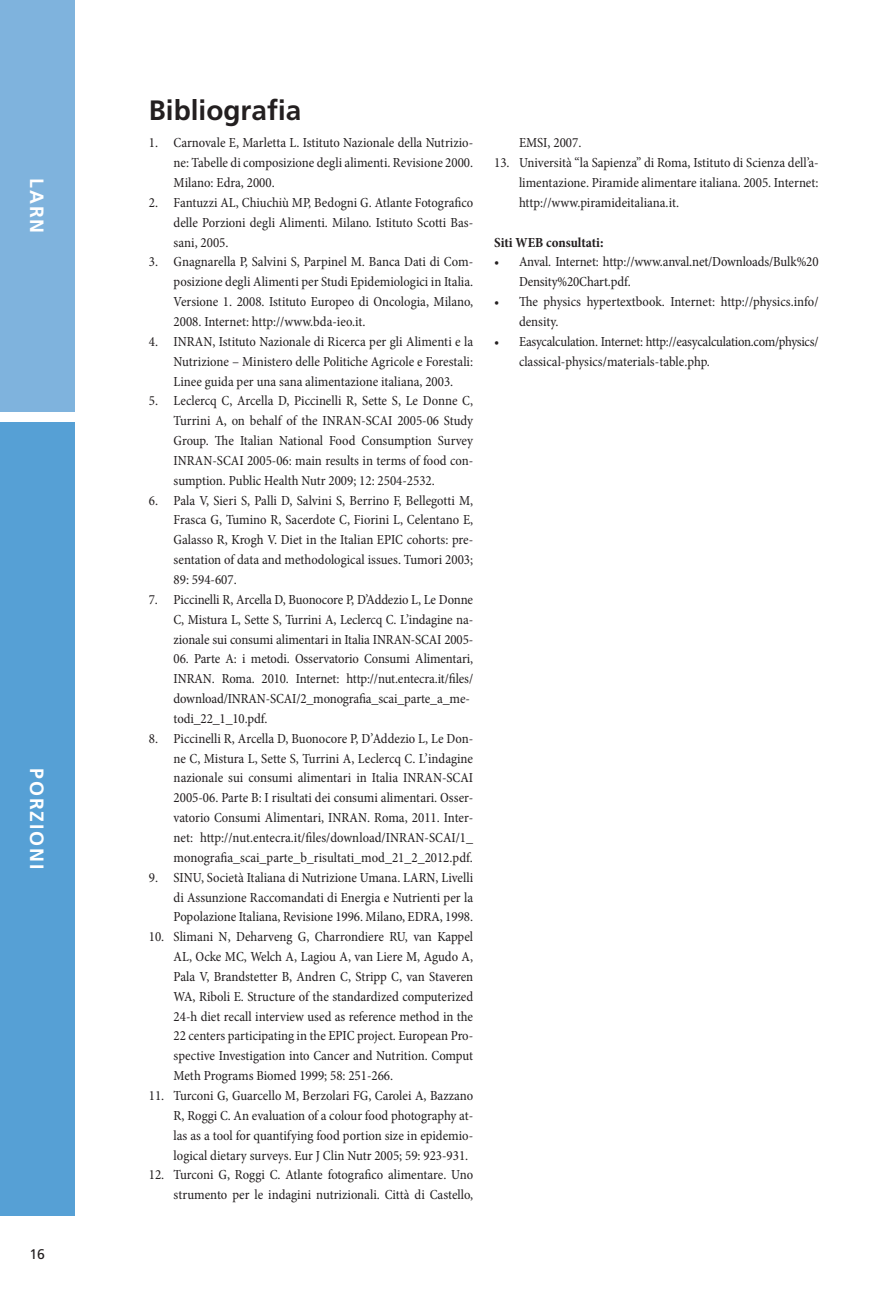
<style>
.page{position:relative;width:893px;height:1290px;background:#fff}
.page>*{position:absolute;margin:0;border:0;box-sizing:border-box;transform-origin:0 0}
.titolo_paragrafo{font:700 28px "Frutiger LT Std";color:#231f20}
.intestazione_dx{font:700 19.25px "Frutiger LT Std";letter-spacing:.1em;color:#fff}
.paragrafo{font:condensed 14px/19.8px "Minion Pro";letter-spacing:-.005em;color:#231f20;text-align:justify}
.paragrafo-2{font:700 condensed 14px "Minion Pro";letter-spacing:-.005em;color:#231f20}
.t1{font:14px "Frutiger LT Std";color:#231f20}
</style>
<div class="page">
<div style="left:0;top:422px;width:74px;height:793px;background:#56a0d5"></div>
<div style="left:0;top:0;width:74px;height:412px;background:#7fb3dd"></div>
<p class="intestazione_dx" style="left:48px;top:178px;width:56px;rotate:90deg">LARN</p>
<p class="intestazione_dx" style="left:48px;top:768px;width:103px;rotate:90deg">PORZIONI</p>
<p class="t1" style="left:29px;top:1246px;width:17px">16</p>
<p class="titolo_paragrafo" style="left:149px;top:94px;width:154px">Bibliografia</p>
<p class="paragrafo" style="left:174px;top:133px;width:301px;text-indent:-25px">1. Carnovale E, Marletta L. Istituto Nazionale della Nutrizio&shy;ne: Tabelle di composizione degli alimenti. Revisione 2000.<br>Milano: Edra, 2000.</p>
<p class="paragrafo" style="left:174px;top:193px;width:301px;text-indent:-25px">2. Fantuzzi AL, Chiuchiù MP, Bedogni G. Atlante Fotografico delle Porzioni degli Alimenti. Milano. Istituto Scotti Bas&shy;sani, 2005.</p>
<p class="paragrafo" style="left:174px;top:252px;width:301px;text-indent:-25px">3. Gnagnarella P, Salvini S, Parpinel M. Banca Dati di Com&shy;posizione degli Alimenti per Studi Epidemiologici in Italia.<br>Versione 1. 2008. Istituto Europeo di Oncologia, Milano, 2008. Internet: http://www.bda-ieo.it.</p>
<p class="paragrafo" style="left:174px;top:332px;width:301px;text-indent:-25px">4. INRAN, Istituto Nazionale di Ricerca per gli Alimenti e la Nutrizione – Ministero delle Politiche Agricole e Forestali:<br>Linee guida per una sana alimentazione italiana, 2003.</p>
<p class="paragrafo" style="left:174px;top:391px;width:301px;text-indent:-25px">5. Leclercq C, Arcella D, Piccinelli R, Sette S, Le Donne C, Turrini A, on behalf of the INRAN-SCAI 2005-06 Study Group. The Italian National Food Consumption Survey INRAN-SCAI 2005-06: main results in terms of food con&shy;sumption. Public Health Nutr 2009; 12: 2504-2532.</p>
<p class="paragrafo" style="left:174px;top:490px;width:301px;text-indent:-25px">6. Pala V, Sieri S, Palli D, Salvini S, Berrino F, Bellegotti M, Frasca G, Tumino R, Sacerdote C, Fiorini L, Celentano E, Galasso R, Krogh V. Diet in the Italian EPIC cohorts: pre&shy;sentation of data and methodological issues. Tumori 2003; 89: 594-607.</p>
<p class="paragrafo" style="left:174px;top:590px;width:301px;text-indent:-25px">7. Piccinelli R, Arcella D, Buonocore P, D’Addezio L, Le Donne C, Mistura L, Sette S, Turrini A, Leclercq C. L’indagine na&shy;zionale sui consumi alimentari in Italia INRAN-SCAI 2005-</p>
<p class="paragrafo" style="left:174px;top:649px;width:301px;text-align:left">06. Parte A: i metodi. Osservatorio Consumi Alimentari, INRAN. Roma. 2010. Internet: http://nut.entecra.it/files/ download/INRAN-SCAI/2_monografia_scai_parte_a_me&shy;todi_22_1_10.pdf.</p>
<p class="paragrafo" style="left:174px;top:728px;width:301px;text-indent:-25px">8. Piccinelli R, Arcella D, Buonocore P, D’Addezio L, Le Don&shy;ne C, Mistura L, Sette S, Turrini A, Leclercq C. L’indagine nazionale sui consumi alimentari in Italia INRAN-SCAI 2005-06. Parte B: I risultati dei consumi alimentari. Osser&shy;vatorio Consumi Alimentari, INRAN. Roma, 2011. Inter&shy;net: http://nut.entecra.it/files/download/INRAN-SCAI/1_ monografia_scai_parte_b_risultati_mod_21_2_2012.pdf.</p>
<p class="paragrafo" style="left:174px;top:867px;width:301px;text-indent:-25px">9. SINU, Società Italiana di Nutrizione Umana. LARN, Livelli di Assunzione Raccomandati di Energia e Nutrienti per la Popolazione Italiana, Revisione 1996. Milano, EDRA, 1998.</p>
<p class="paragrafo" style="left:174px;top:927px;width:301px;text-indent:-25px">10. Slimani N, Deharveng G, Charrondiere RU, van Kappel AL, Ocke MC, Welch A, Lagiou A, van Liere M, Agudo A, Pala V, Brandstetter B, Andren C, Stripp C, van Staveren WA, Riboli E. Structure of the standardized computerized 24-h diet recall interview used as reference method in the 22 centers participating in the EPIC project. European Pro&shy;spective Investigation into Cancer and Nutrition. Comput Meth Programs Biomed 1999; 58: 251-266.</p>
<p class="paragrafo" style="left:174px;top:1086px;width:301px;text-indent:-25px">11. Turconi G, Guarcello M, Berzolari FG, Carolei A, Bazzano R, Roggi C. An evaluation of a colour food photography at&shy;las as a tool for quantifying food portion size in epidemio&shy;logical dietary surveys. Eur J Clin Nutr 2005; 59: 923-931.</p>
<p class="paragrafo" style="left:149px;top:1165px;width:326px;text-align:right">12. Turconi G, Roggi C. Atlante fotografico alimentare. Uno strumento per le indagini nutrizionali. Città di Castello,</p>
<p class="paragrafo" style="left:519px;top:133px;width:64px">EMSI, 2007.</p>
<p class="paragrafo" style="left:519px;top:153px;width:301px;text-indent:-25px">13. Università “la Sapienza” di Roma, Istituto di Scienza dell’a&shy;limentazione. Piramide alimentare italiana. 2005. Internet: http://www.piramideitaliana.it.</p>
<p class="paragrafo-2" style="left:494px;top:232px;width:111px">Siti WEB consultati:</p>
<p class="paragrafo" style="left:519px;top:252px;width:301px;text-indent:-25px">• Anval. Internet: http://www.anval.net/Downloads/Bulk%20<br>Density%20Chart.pdf.</p>
<p class="paragrafo" style="left:519px;top:292px;width:301px;text-indent:-25px">• The physics hypertextbook. Internet: http://physics.info/ density.</p>
<p class="paragrafo" style="left:519px;top:332px;width:301px;text-indent:-25px">• Easycalculation. Internet: http://easycalculation.com/physics/ classical-physics/materials-table.php.</p>
</div>
